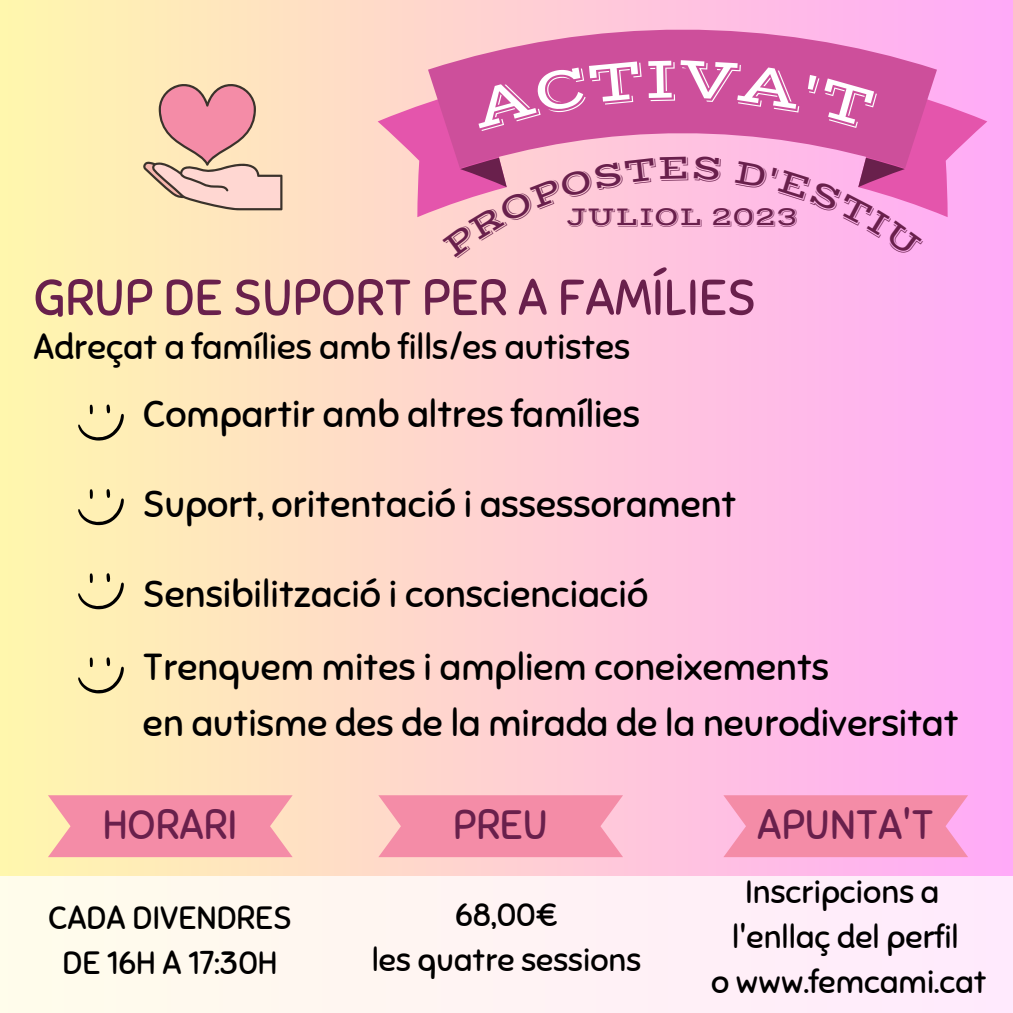
<style>
.page{position:relative;width:1013px;height:1013px;background:#fff}
.page>*{position:absolute;margin:0;border:0;box-sizing:border-box;transform-origin:0 0}
.t1{font:50px "Sniglet";color:#69204c}
.t2{font:40.88px "Sniglet";color:#69204c}
.t3{font:37.5px "Sniglet";color:#000}
.t4{font:35px "Sniglet";color:#000}
.t5{font:32.12px "Sniglet";color:#000}
.t6{font:27px "Vast Shadow";color:#69204c}
</style>
<div class="page">
<div style="left:0;top:0;width:1012px;height:1012px;background:linear-gradient(to right,#fff7ad,#ffaaf8)"></div>
<svg style="left:428px;top:30px;width:509px;height:30px;background:#e17eb7"></svg>
<svg style="left:143px;top:72px;width:139px;height:138px;background:#ecbeaf"></svg>
<svg style="left:378px;top:795px;width:245px;height:62px;background:#f592ab"></svg>
<div style="left:0;top:876px;width:1012px;height:136px;background:#fff3f4"></div>
<svg style="left:78px;top:404px;width:46px;height:37px;background:#dacc9a"></svg>
<svg style="left:78px;top:488px;width:46px;height:37px;background:#dacc9a"></svg>
<svg style="left:78px;top:573px;width:46px;height:36px;background:#d9cc99"></svg>
<svg style="left:78px;top:657px;width:46px;height:36px;background:#d9cc99"></svg>
<svg style="left:723px;top:795px;width:245px;height:62px;background:#f590ad"></svg>
<svg style="left:48px;top:795px;width:245px;height:62px;background:#f595a8"></svg>
<svg style="left:377px;top:60px;width:610px;height:200px;background:#ea90c1"></svg>
<p class="t6" style="left:566px;top:200px;width:234px">JULIOL 2023</p>
<p class="t1" style="left:34px;top:267px;width:724px">GRUP DE SUPORT PER A FAMÍLIES</p>
<p class="t4" style="left:34px;top:326px;width:598px">Adreçat a famílies amb fills/es autistes</p>
<p class="t3" style="left:143px;top:391px;width:498px">Compartir amb altres famílies</p>
<p class="t3" style="left:143px;top:481px;width:595px">Suport, oritentació i assessorament</p>
<p class="t3" style="left:143px;top:571px;width:507px">Sensibilització i conscienciació</p>
<p class="t3" style="left:143px;top:644px;width:687px">Trenquem mites i ampliem coneixements</p>
<p class="t3" style="left:143px;top:700px;width:817px">en autisme des de la mirada de la neurodiversitat</p>
<p class="t2" style="left:103px;top:800px;width:136px">HORARI</p>
<p class="t2" style="left:757px;top:800px;width:178px">APUNTA'T</p>
<p class="t2" style="left:453px;top:800px;width:96px">PREU</p>
<p class="t5" style="left:48px;top:897px;width:245px">CADA DIVENDRES</p>
<p class="t5" style="left:62px;top:942px;width:217px">DE 16H A 17:30H</p>
<p class="t5" style="left:455px;top:895px;width:104px">68,00€</p>
<p class="t5" style="left:372px;top:940px;width:271px">les quatre sessions</p>
<p class="t5" style="left:745px;top:872px;width:196px">Inscripcions a</p>
<p class="t5" style="left:732px;top:917px;width:228px">l'enllaç del perfil</p>
<p class="t5" style="left:711px;top:962px;width:277px">o www.femcami.cat</p>
</div>
